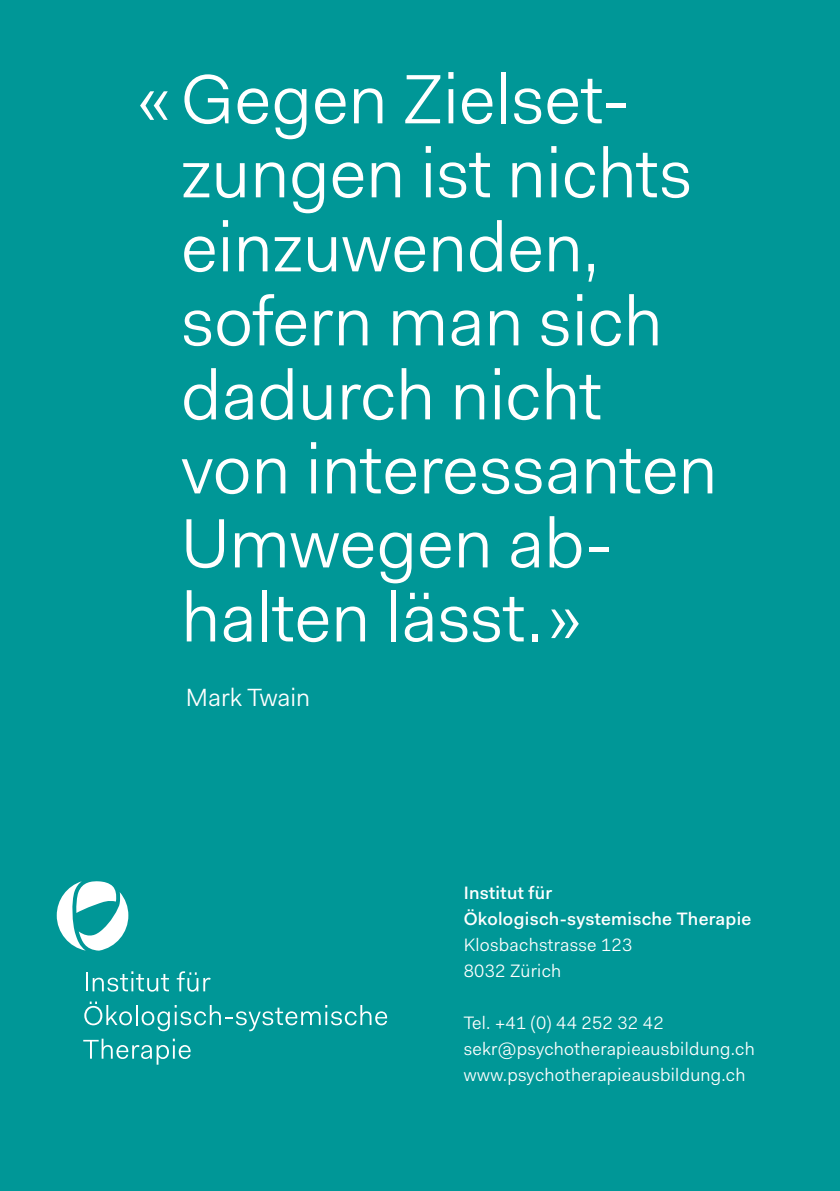
<style>
.page{position:relative;width:840px;height:1191px;background:#fff}
.page>*{position:absolute;margin:0;border:0;box-sizing:border-box;transform-origin:0 0}
.t1{font:70px/74px "Fakt Blond";color:#fff}
.t2{font:25px "Fakt Blond";color:#fff}
.t3{font:18px/26px "Fakt Blond";letter-spacing:.015em;color:#fff}
.t4{font:500 18px/26px "Fakt";letter-spacing:.015em;color:#fff}
</style>
<div class="page">
<div style="left:0;top:0;width:839px;height:1191px;background:#009797"></div>
<svg style="left:57px;top:881px;width:71px;height:69px"></svg>
<svg style="left:86px;top:972px;width:1px;height:19px"></svg>
<svg style="left:93px;top:971px;width:76px;height:20px"></svg>
<svg style="left:177px;top:971px;width:33px;height:20px"></svg>
<svg style="left:84px;top:1001px;width:48px;height:24px"></svg>
<hr style="left:136px;top:1005px;width:2px;height:20px;background:#fff">
<svg style="left:141px;top:1005px;width:246px;height:26px"></svg>
<svg style="left:83px;top:1038px;width:107px;height:26px"></svg>
<h1 class="t1" style="left:181px;top:62px;width:537px;text-indent:-45px">«Gegen Zielset&shy;zungen ist nichts einzuwenden, sofern man sich dadurch nicht von interessanten<br>Umwegen ab&shy;halten lässt.»</h1>
<h2 class="t2" style="left:186px;top:681px;width:126px">Mark Twain</h2>
<p class="t4" style="left:463px;top:879px;width:289px">Institut für<br>Ökologisch-systemische Therapie</p>
<p class="t3" style="left:463px;top:931px;width:170px">Klosbachstrasse 123<br>8032 Zürich</p>
<p class="t3" style="left:463px;top:1009px;width:292px">Tel. +41 (0) 44 252 32 42 sekr@psychotherapieausbildung.ch www.psychotherapieausbildung.ch</p>
</div>
